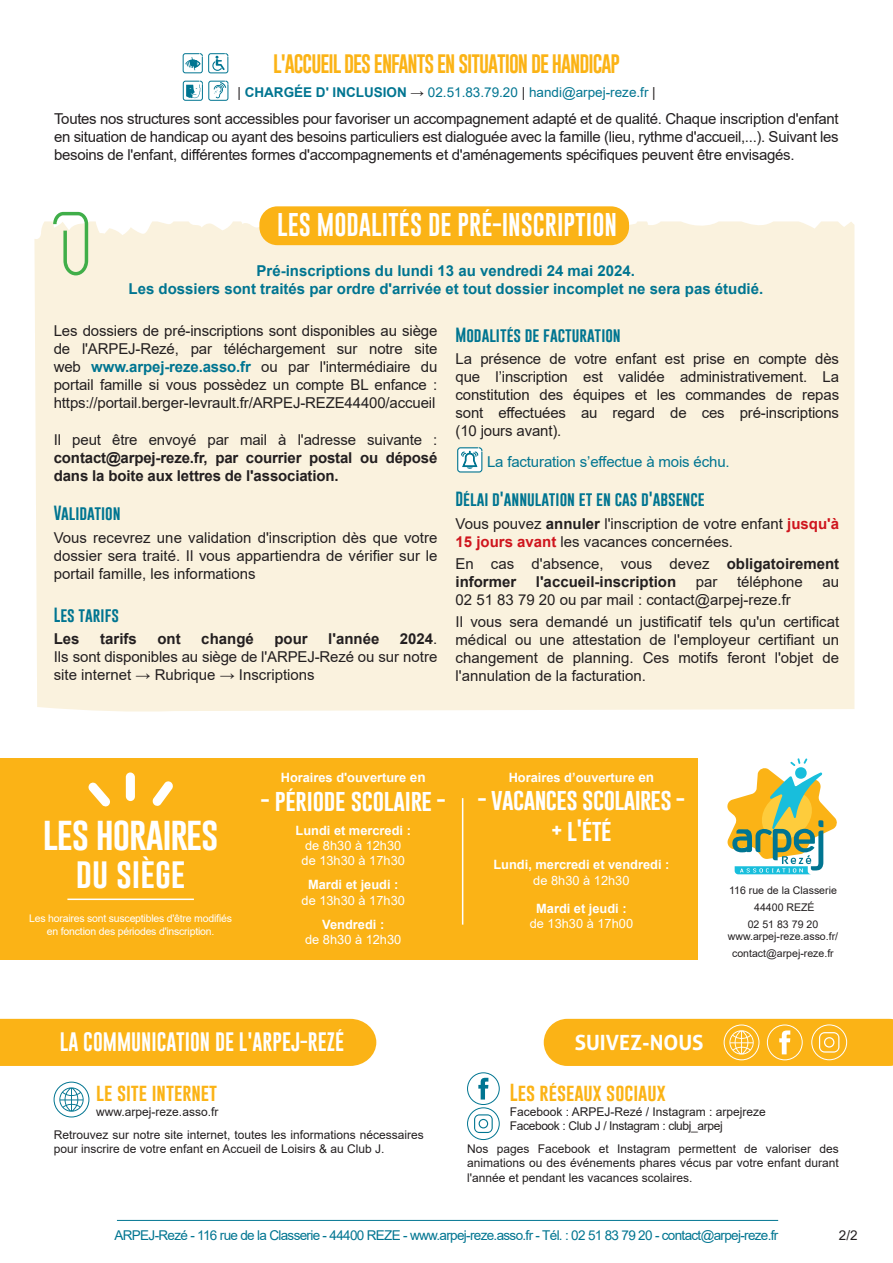
<style>
.page{position:relative;width:893px;height:1263px;background:#fff}
.page>*{position:absolute;margin:0;border:0;box-sizing:border-box;transform-origin:0 0}
.Titre_de_la_page_-_M-S{font:34.5px "Gobold";letter-spacing:-.03em;color:#fff}
.Titre_de_la_page_-_M-S-2{font:31.5px "Gobold";color:#fff}
.Titre_de_la_page_-_M-S-3{font:24px "Gobold";color:#fff}
.t1{font:22.5px "Gobold";letter-spacing:-.025em;color:#fff}
.t2{font:700 21px "Aller";color:#fff}
.P7_-_Q_F{font:19.5px "Gobold";letter-spacing:-.05em;color:#fbb316}
.P7_-_Q_F-2{font:19.5px "Gobold";color:#fff}
.t3{font:18px "Gobold";color:#fbb316}
.txt_std{font:15px/18px "Arial";color:#231f20;text-align:justify}
.sous_titre{font:15px/18px "Arial";color:#231f20;text-align:justify}
.P7_-_Q_F-3{font:15px/18px "Arial";letter-spacing:-.02em;color:#231f20;text-align:justify}
.txt_std-2{font:700 15px/18px "Arial";letter-spacing:-.01em;color:#231f20;text-align:justify}
.t4{font:700 15px "Arial";color:#007591}
.txt_std-3{font:15px "Gobold";color:#007591}
.sous_titre-2{font:15px "Arial";letter-spacing:-.01em;color:#007591}
.sous_titre-3{font:700 15px "Arial";color:#231f20}
.sous_titre-4{font:15px "Gobold";color:#007591}
.t5{font:13.5px "Arial";letter-spacing:-.05em;color:#007591}
.t6{font:13.5px "Arial";color:#007591}
.t7{font:13.5px "Arial";color:#231f20}
.t8{font:700 12.75px/15.5px "Arial";color:#fff;text-align:center}
.t9{font:12.75px/15.5px "Arial";color:#fff;text-align:center}
.t10{font:12px/14.4px "Arial";color:#231f20}
.Prix{font:10.5px "Arial";color:#231f20}
.t11{font:10.5px/12.6px "Arial";letter-spacing:-.02em;color:#fff;text-align:center}
.s1{color:#231f20}
.s2{font-weight:700}
.s3{font-weight:700;color:#007591}
.s4{font-weight:400}
.s5{font-weight:700;color:#cf151d}
.s6{font-size:13.65px}
</style>
<div class="page">
<hr style="left:117px;top:1220px;width:661px;height:1px;background:#007591">
<div style="left:34px;top:221px;width:820px;height:491px;background:#faf2de"></div>
<svg style="left:53px;top:212px;width:35px;height:63px;background:#d0e4c0"></svg>
<svg style="left:457px;top:447px;width:25px;height:26px"></svg>
<svg style="left:544px;top:1019px;width:349px;height:47px;background:#fbb825"></svg>
<div style="left:259px;top:206px;width:370px;height:39px;background:#fbb316;border-radius:18px"></div>
<div style="left:0;top:758px;width:698px;height:202px;background:#fbb316"></div>
<svg style="left:727px;top:758px;width:110px;height:116px"></svg>
<svg style="left:152px;top:781px;width:21px;height:25px"></svg>
<svg style="left:88px;top:782px;width:22px;height:25px"></svg>
<svg style="left:126px;top:772px;width:9px;height:29px"></svg>
<hr style="left:462px;top:798px;width:1px;height:127px;background:#fff">
<hr style="left:67px;top:898px;width:127px;height:2px;background:#fff">
<svg style="left:183px;top:53px;width:45px;height:20px"></svg>
<svg style="left:183px;top:81px;width:45px;height:20px"></svg>
<div style="left:0;top:1019px;width:376px;height:47px;background:#fbb316"></div>
<div style="left:54px;top:1082px;width:35px;height:35px;border:1px solid #007591;border-radius:50%"></div>
<svg style="left:59px;top:1087px;width:25px;height:25px"></svg>
<div style="left:467px;top:1072px;width:32px;height:33px;border:1px solid #007591;border-radius:50%"></div>
<svg style="left:478px;top:1078px;width:10px;height:21px"></svg>
<div style="left:467px;top:1107px;width:32px;height:33px;border:1px solid #007591;border-radius:50%"></div>
<svg style="left:474px;top:1114px;width:19px;height:19px"></svg>
<p class="P7_-_Q_F" style="left:273px;top:51px;width:349px">L'ACCUEIL DES ENFANTS EN SITUATION DE HANDICAP</p>
<p class="t6" style="left:237px;top:83px;width:420px"><span class="s1">|</span> <span class="s2">CHARGÉE D' INCLUSION</span> <span class="s1">→</span> 02.51.83.79.20 <span class="s1">|</span> handi@arpej-reze.fr <span class="s1">|</span></p>
<p class="P7_-_Q_F-3" style="left:54px;top:109px;width:786px">Toutes nos structures sont accessibles pour favoriser un accompagnement adapté et de qualité. Chaque inscription d'enfant en situation de handicap ou ayant des besoins particuliers est dialoguée avec la famille (lieu, rythme d'accueil,...). Suivant les besoins de l'enfant, différentes formes d'accompagnements et d'aménagements spécifiques peuvent être envisagés.</p>
<p class="Titre_de_la_page_-_M-S-3" style="left:277px;top:210px;width:341px">LES MODALITÉS DE PRÉ-INSCRIPTION</p>
<p class="t4" style="left:257px;top:260px;width:380px">Pré-inscriptions du lundi 13 au vendredi 24 mai 2024.</p>
<p class="t4" style="left:129px;top:278px;width:636px">Les dossiers sont traités par ordre d'arrivée et tout dossier incomplet ne sera pas étudié.</p>
<p class="txt_std" style="left:54px;top:322px;width:385px">Les dossiers de pré-inscriptions sont disponibles au siège de l'ARPEJ-Rezé, par téléchargement sur notre site web <span class="s3">www.arpej-reze.asso.fr</span> ou par l'intermédiaire du portail famille si vous possèdez un compte BL enfance : https://portail.berger-levrault.fr/ARPEJ-REZE44400/accueil</p>
<p class="txt_std-2" style="left:54px;top:431px;width:385px"><span class="s4">Il peut être envoyé par mail à l'adresse suivante : </span>contact@arpej-reze.fr, par courrier postal ou déposé dans la boite aux lettres de l'association.</p>
<p class="txt_std-3" style="left:54px;top:504px;width:68px">Validation</p>
<p class="sous_titre" style="left:54px;top:528px;width:385px">Vous recevrez une validation d'inscription dès que votre dossier sera traité. Il vous appartiendra de vérifier sur le portail famille, les informations</p>
<p class="txt_std-3" style="left:54px;top:605px;width:67px">Les tarifs</p>
<p class="sous_titre-3" style="left:54px;top:629px;width:27px">Les</p>
<p class="sous_titre-3" style="left:100px;top:629px;width:38px">tarifs</p>
<p class="sous_titre-3" style="left:157px;top:629px;width:25px">ont</p>
<p class="sous_titre-3" style="left:201px;top:629px;width:54px">changé</p>
<p class="sous_titre-3" style="left:274px;top:629px;width:35px">pour</p>
<p class="sous_titre-3" style="left:328px;top:629px;width:53px">l'année</p>
<p class="sous_titre" style="left:54px;top:630px;width:385px;text-indent:346px"><span class="s2">2024</span>.<br>Ils sont disponibles au siège de l'ARPEJ-Rezé ou sur notre site internet → Rubrique → Inscriptions</p>
<p class="sous_titre-4" style="left:455px;top:325px;width:167px">Modalités de facturation</p>
<p class="sous_titre" style="left:455px;top:350px;width:385px">La présence de votre enfant est prise en compte dès que l’inscription est validée administrativement. La constitution des équipes et les commandes de repas sont effectuées au regard de ces pré-inscriptions (10 jours avant).</p>
<p class="sous_titre-2" style="left:487px;top:452px;width:244px">La facturation s’effectue à mois échu.</p>
<p class="txt_std-3" style="left:455px;top:490px;width:251px">Délai d'annulation et en cas d'absence</p>
<p class="txt_std" style="left:455px;top:514px;width:385px">Vous pouvez <span class="s2">annuler</span> l'inscription de votre enfant <span class="s5">jusqu'à<br>15 jours avant</span> les vacances concernées.</p>
<p class="txt_std" style="left:455px;top:555px;width:385px">En cas d'absence, vous devez <span class="s2">obligatoirement informer</span></p>
<p class="txt_std-2" style="left:536px;top:573px;width:142px">l'accueil-inscription</p>
<p class="txt_std" style="left:696px;top:573px;width:23px">par</p>
<p class="txt_std" style="left:737px;top:573px;width:67px">téléphone</p>
<p class="txt_std" style="left:822px;top:573px;width:18px">au</p>
<p class="txt_std" style="left:455px;top:591px;width:337px">02 51 83 79 20 ou par mail : contact@arpej-reze.fr</p>
<p class="txt_std" style="left:455px;top:613px;width:385px">Il vous sera demandé un justificatif tels qu'un certificat médical ou une attestation de l'employeur certifiant un changement de planning. Ces motifs feront l'objet de l'annulation de la facturation.</p>
<p class="Titre_de_la_page_-_M-S" style="left:43px;top:811px;width:177px">les horaires</p>
<p class="Titre_de_la_page_-_M-S-2" style="left:76px;top:852px;width:111px">du siège</p>
<p class="t11" style="left:29px;top:912px;width:204px">Les horaires sont susceptibles d'être modifiés en fonction des périodes d'inscription.</p>
<p class="t8" style="left:281px;top:770px;width:147px">Horaires d'ouverture <span class="s6">en</span></p>
<p class="t1" style="left:261px;top:786px;width:186px">- période scolaire -</p>
<p class="t9" style="left:296px;top:822px;width:117px"><span class="s2">Lundi et mercredi : </span>de 8h30 à 12h30<br>de 13h30 à 17h30</p>
<p class="t8" style="left:302px;top:877px;width:105px">Mardi et jeudi : <span class="s4">de 13h30 à 17h30</span></p>
<p class="t9" style="left:305px;top:916px;width:98px"><span class="s2">Vendredi :<br></span>de 8h30 à 12h30</p>
<p class="t8" style="left:509px;top:770px;width:147px">Horaires d’ouverture <span class="s6">en</span></p>
<p class="t1" style="left:478px;top:784px;width:208px">- vacances scolaires -</p>
<p class="t1" style="left:551px;top:816px;width:62px">+ l'été</p>
<p class="t8" style="left:493px;top:857px;width:178px">Lundi, mercredi et vendredi : <span class="s4">de 8h30 à 12h30</span></p>
<p class="t8" style="left:530px;top:900px;width:105px">Mardi et jeudi : <span class="s4">de 13h30 à 17h00</span></p>
<p class="Prix" style="left:729px;top:883px;width:109px">116 rue de la Classerie</p>
<p class="Prix" style="left:754px;top:900px;width:62px">44400 REZÉ</p>
<p class="Prix" style="left:748px;top:917px;width:72px">02 51 83 79 20</p>
<p class="Prix" style="left:728px;top:929px;width:112px">www.arpej-reze.asso.fr/</p>
<p class="Prix" style="left:732px;top:946px;width:103px">contact@arpej-reze.fr</p>
<p class="P7_-_Q_F-2" style="left:60px;top:1029px;width:286px">LA COMMUNICATION DE L'ARPEJ-REZÉ</p>
<p class="t3" style="left:96px;top:1081px;width:122px">le site internet</p>
<p class="t10" style="left:96px;top:1104px;width:124px">www.arpej-reze.asso.fr</p>
<p class="t10" style="left:54px;top:1127px;width:371px">Retrouvez sur notre site internet, toutes les informations nécessaires pour inscrire de votre enfant en Accueil de Loisirs &amp; au Club J.</p>
<h3 class="t2" style="left:575px;top:1029px;width:130px">SUIVEZ-NOUS</h3>
<p class="t3" style="left:510px;top:1081px;width:157px">Les réseaux sociaux</p>
<p class="t10" style="left:510px;top:1104px;width:258px">Facebook : ARPEJ-Rezé / Instagram : arpejreze<br>Facebook : Club J / Instagram : clubj_arpej</p>
<p class="t10" style="left:467px;top:1141px;width:373px;text-align:justify">Nos pages Facebook et Instagram permettent de valoriser des animations ou des événements phares vécus par votre enfant durant l'année et pendant les vacances scolaires.</p>
<p class="t5" style="left:115px;top:1226px;width:665px">ARPEJ-Rezé - 116 rue de la Classerie - 44400 REZE - www.arpej-reze.asso.fr - Tél. : 02 51 83 79 20 - contact@arpej-reze.fr</p>
<p class="t7" style="left:839px;top:1226px;width:20px">2/2</p>
</div>
